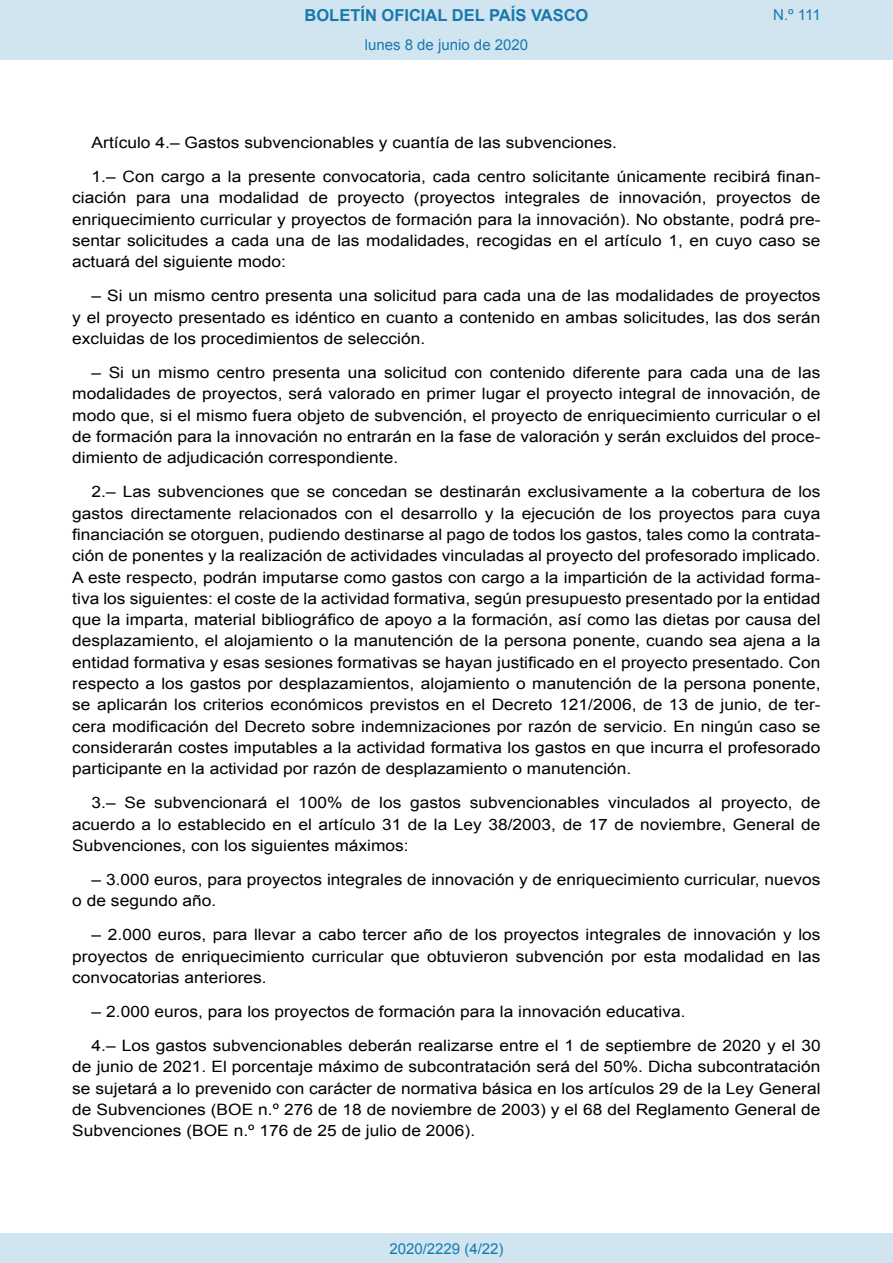
<style>
.page{position:relative;width:893px;height:1263px;background:#fff}
.page>*{position:absolute;margin:0;border:0;box-sizing:border-box;transform-origin:0 0}
.t1{font:700 16.5px "Arial";color:#1879ad}
.BOPVDetalle{font:15.6px/21.3px "Arial";color:#000;text-align:justify;scale:1.11 1}
.Paginacion_Centro{font:15px "Arial";color:#1879ad}
</style>
<div class="page">
<div style="left:0;top:0;width:893px;height:60px;background:#d0e5f0"></div>
<div style="left:0;top:1233px;width:893px;height:30px;background:#d0e5f0"></div>
<p class="t1" style="left:305px;top:4px;width:285px">BOLETÍN OFICIAL DEL PAÍS VASCO</p>
<p class="Paginacion_Centro" style="left:365px;top:35px;width:165px">lunes 8 de junio de 2020</p>
<p class="Paginacion_Centro" style="left:773px;top:5px;width:49px">N.º 111</p>
<p class="BOPVDetalle" style="left:92px;top:132px;width:475px">Artículo 4.– Gastos subvencionables y cuantía de las subvenciones.</p>
<p class="BOPVDetalle" style="left:72px;top:166px;width:676px;text-indent:19px">1.– Con cargo a la presente convocatoria, cada centro solicitante únicamente recibirá finan&shy;ciación para una modalidad de proyecto (proyectos integrales de innovación, proyectos de enriquecimiento curricular y proyectos de formación para la innovación). No obstante, podrá pre&shy;sentar solicitudes a cada una de las modalidades, recogidas en el artículo 1, en cuyo caso se actuará del siguiente modo:</p>
<p class="BOPVDetalle" style="left:72px;top:285px;width:676px;text-indent:19px">– Si un mismo centro presenta una solicitud para cada una de las modalidades de proyectos y el proyecto presentado es idéntico en cuanto a contenido en ambas solicitudes, las dos serán excluidas de los procedimientos de selección.</p>
<p class="BOPVDetalle" style="left:72px;top:362px;width:676px;text-indent:19px">– Si un mismo centro presenta una solicitud con contenido diferente para cada una de las modalidades de proyectos, será valorado en primer lugar el proyecto integral de innovación, de modo que, si el mismo fuera objeto de subvención, el proyecto de enriquecimiento curricular o el de formación para la innovación no entrarán en la fase de valoración y serán excluidos del proce&shy;dimiento de adjudicación correspondiente.</p>
<p class="BOPVDetalle" style="left:72px;top:481px;width:676px;text-indent:19px">2.– Las subvenciones que se concedan se destinarán exclusivamente a la cobertura de los gastos directamente relacionados con el desarrollo y la ejecución de los proyectos para cuya financiación se otorguen, pudiendo destinarse al pago de todos los gastos, tales como la contrata&shy;ción de ponentes y la realización de actividades vinculadas al proyecto del profesorado implicado.<br>A este respecto, podrán imputarse como gastos con cargo a la impartición de la actividad forma&shy;tiva los siguientes: el coste de la actividad formativa, según presupuesto presentado por la entidad que la imparta, material bibliográfico de apoyo a la formación, así como las dietas por causa del desplazamiento, el alojamiento o la manutención de la persona ponente, cuando sea ajena a la entidad formativa y esas sesiones formativas se hayan justificado en el proyecto presentado. Con respecto a los gastos por desplazamientos, alojamiento o manutención de la persona ponente, se aplicarán los criterios económicos previstos en el Decreto 121/2006, de 13 de junio, de ter&shy;cera modificación del Decreto sobre indemnizaciones por razón de servicio. En ningún caso se considerarán costes imputables a la actividad formativa los gastos en que incurra el profesorado participante en la actividad por razón de desplazamiento o manutención.</p>
<p class="BOPVDetalle" style="left:72px;top:792px;width:676px;text-indent:19px">3.– Se subvencionará el 100% de los gastos subvencionables vinculados al proyecto, de acuerdo a lo establecido en el artículo 31 de la Ley 38/2003, de 17 de noviembre, General de Subvenciones, con los siguientes máximos:</p>
<p class="BOPVDetalle" style="left:72px;top:869px;width:676px;text-indent:19px">– 3.000 euros, para proyectos integrales de innovación y de enriquecimiento curricular, nuevos o de segundo año.</p>
<p class="BOPVDetalle" style="left:72px;top:924px;width:676px;text-indent:19px">– 2.000 euros, para llevar a cabo tercer año de los proyectos integrales de innovación y los proyectos de enriquecimiento curricular que obtuvieron subvención por esta modalidad en las convocatorias anteriores.</p>
<p class="BOPVDetalle" style="left:92px;top:1001px;width:537px">– 2.000 euros, para los proyectos de formación para la innovación educativa.</p>
<p class="BOPVDetalle" style="left:72px;top:1035px;width:676px;text-indent:19px">4.– Los gastos subvencionables deberán realizarse entre el 1 de septiembre de 2020 y el 30 de junio de 2021. El porcentaje máximo de subcontratación será del 50%. Dicha subcontratación se sujetará a lo prevenido con carácter de normativa básica en los artículos 29 de la Ley General de Subvenciones (BOE n.º 276 de 18 de noviembre de 2003) y el 68 del Reglamento General de Subvenciones (BOE n.º 176 de 25 de julio de 2006).</p>
<p class="Paginacion_Centro" style="left:389px;top:1238px;width:116px">2020/2229 (4/22)</p>
</div>
